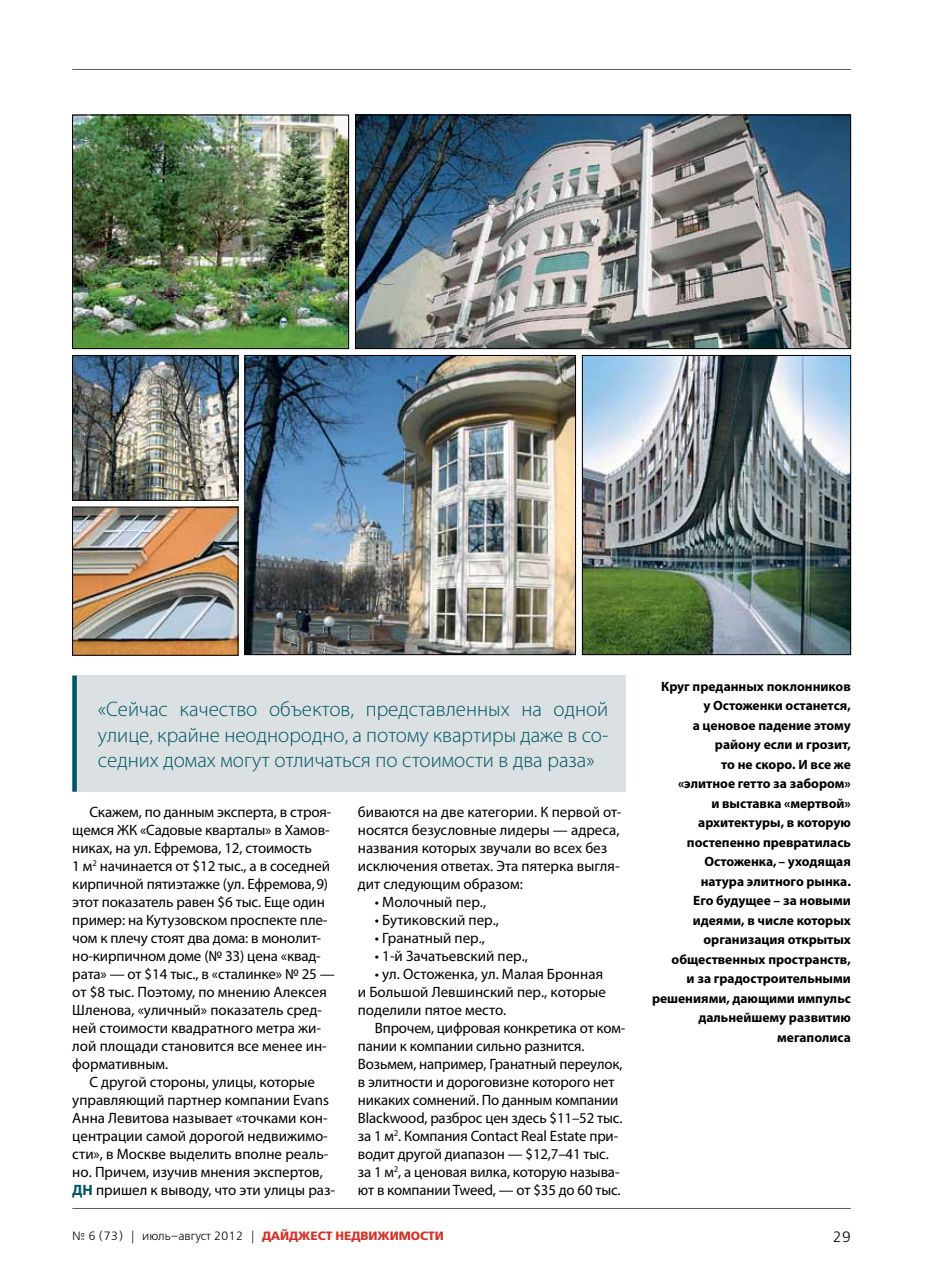
<style>
.page{position:relative;width:936px;height:1263px;background:#fff}
.page>*{position:absolute;margin:0;border:0;box-sizing:border-box;transform-origin:0 0}
.t1{font:300 21px/25.5px "Myriad Pro";color:#005562;text-align:justify}
.t2{font:15px/18px "Myriad Pro";letter-spacing:-.005em;color:#000}
.t3{font:15px "Free Set Light C";color:#000}
.t4{font:700 13.5px/19.5px "Myriad Pro";color:#000;text-align:right}
.t5{font:12px "Free Set Light C";color:#000}
.s1{font-weight:700;color:#005562}
.s2{font-family:"Free Set Bold C";color:#d2342a}
</style>
<div class="page">
<hr style="left:72px;top:1208px;width:778px;height:1px;background:#58595b">
<hr style="left:72px;top:69px;width:778px;height:1px;background:#58595b">
<div style="left:72px;top:676px;width:553px;height:116px;background:#dbe0e3"></div>
<div style="left:72px;top:676px;width:5px;height:116px;background:#005562"></div>
<img style="left:357px;top:117px;width:491px;height:230px">
<div style="left:355px;top:115px;width:495px;height:234px;border:1px solid #000"></div>
<img style="left:74px;top:117px;width:273px;height:230px">
<div style="left:72px;top:115px;width:277px;height:234px;border:1px solid #000"></div>
<img style="left:584px;top:357px;width:264px;height:296px">
<div style="left:582px;top:355px;width:268px;height:300px;border:1px solid #000"></div>
<img style="left:246px;top:357px;width:327px;height:296px">
<div style="left:244px;top:355px;width:331px;height:300px;border:1px solid #000"></div>
<img style="left:74px;top:357px;width:162px;height:141px">
<div style="left:72px;top:355px;width:166px;height:145px;border:1px solid #000"></div>
<img style="left:74px;top:509px;width:162px;height:144px">
<div style="left:72px;top:507px;width:166px;height:148px;border:1px solid #000"></div>
<h1 class="t1" style="left:98px;top:697px;width:512px">«Сейчас качество объектов, представленных на одной улице, крайне неоднородно, а потому квартиры даже в со&shy;седних домах могут отличаться по стоимости в два раза»</h1>
<p class="t2" style="left:72px;top:803px;width:264px;text-indent:17px">Скажем, по данным эксперта, в строя&shy;щемся ЖК «Садовые кварталы» в Хамов&shy;никах, на ул. Ефремова, 12, стоимость<br>1 м<sup>2</sup> начинается от $12 тыс., а в соседней кирпичной пятиэтажке (ул. Ефремова,9) этот показатель равен $6 тыс. Еще один пример: на Кутузовском проспекте пле&shy;чом к плечу стоят два дома: в монолит&shy;но-кирпичном доме (№ 33) цена «квад&shy;рата» — от $14 тыс., в «сталинке» № 25 — от $8 тыс. Поэтому, по мнению Алексея Шленова, «уличный» показатель сред&shy;ней стоимости квадратного метра жи&shy;лой площади становится все менее ин&shy;формативным.</p>
<p class="t2" style="left:72px;top:1073px;width:264px;text-indent:17px">С другой стороны, улицы, которые управляющий партнер компании Evans Анна Левитова называет «точками кон&shy;центрации самой дорогой недвижимо&shy;сти», в Москве выделить вполне реаль&shy;но. Причем, изучив мнения экспертов, <span class="s1">ДН</span> пришел к выводу, что эти улицы раз-</p>
<p class="t2" style="left:358px;top:803px;width:265px">биваются на две категории. К первой от&shy;носятся безусловные лидеры — адреса, названия которых звучали во всех без исключения ответах. Эта пятерка выгля&shy;дит следующим образом:</p>
<p class="t2" style="left:375px;top:893px;width:113px">• Молочный пер.,</p>
<p class="t2" style="left:375px;top:911px;width:125px">• Бутиковский пер.,</p>
<p class="t2" style="left:375px;top:929px;width:112px">• Гранатный пер.,</p>
<p class="t2" style="left:375px;top:947px;width:155px">• 1‑й Зачатьевский пер.,</p>
<p class="t2" style="left:358px;top:965px;width:249px;text-indent:17px">• ул. Остоженка, ул. Малая Бронная и Большой Левшинский пер., которые поделили пятое место.</p>
<p class="t2" style="left:358px;top:1019px;width:269px;text-indent:17px">Впрочем, цифровая конкретика от ком&shy;пании к компании сильно разнится.<br>Возьмем, например, Гранатный переулок, в элитности и дороговизне которого нет никаких сомнений. По данным компании Blackwood, разброс цен здесь $11–52 тыс. за 1 м<sup>2</sup>. Компания Contact Real Estate при&shy;водит другой диапазон — $12,7–41 тыс. за 1 м<sup>2</sup>, а ценовая вилка, которую называ&shy;ют в компании Tweed, — от $35 до 60 тыс.</p>
<p class="t5" style="left:72px;top:1230px;width:373px">№ 6 (73) | июль–август 2012 | <span class="s2">ДАЙДЖЕСТ НЕДВИЖИМОСТИ</span></p>
<p class="t4" style="left:652px;top:676px;width:200px">Круг преданных поклонников у Остоженки останется,<br>а ценовое падение этому району если и грозит,<br>то не скоро. И все же<br>«элитное гетто за забором»<br>и выставка «мертвой» архитектуры, в которую постепенно превратилась<br>Остоженка,– уходящая<br>натура элитного рынка.<br>Его будущее – за новыми идеями, в числе которых организация открытых общественных пространств,<br>и за градостроительными решениями, дающими импульс дальнейшему развитию мегаполиса</p>
<p class="t3" style="left:832px;top:1229px;width:20px">29</p>
</div>
